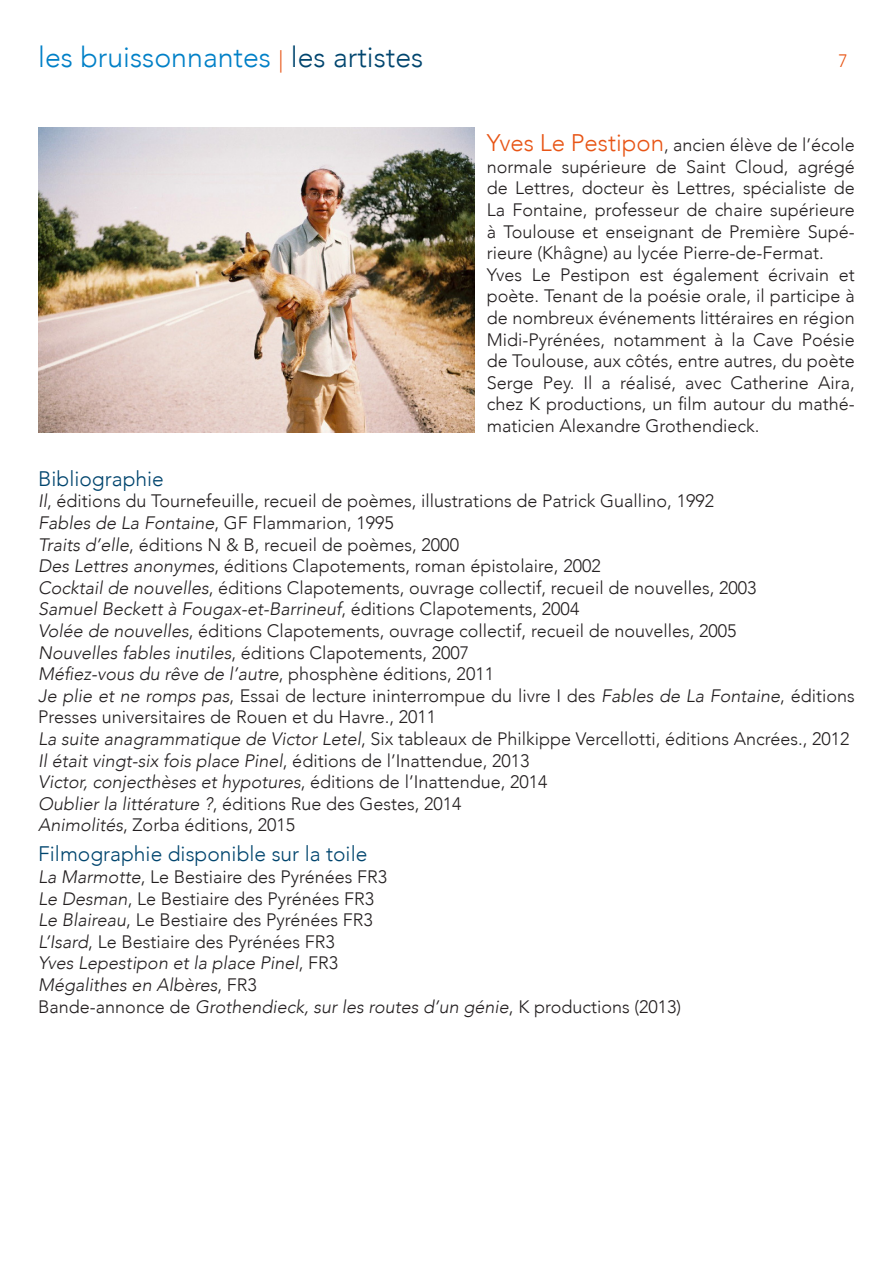
<style>
.page{position:relative;width:893px;height:1263px;background:#fff}
.page>*{position:absolute;margin:0;border:0;box-sizing:border-box;transform-origin:0 0}
.t1{font:300 28.5px "Avenir";color:#0080c7}
.t2{font:300 21px "Avenir";color:#00456e}
.t3{font:300 18px/21.6px "Avenir";color:#231f20;text-align:justify}
.t4{font:italic 300 18px "Avenir";color:#231f20}
.t5{font:300 18px "Avenir";color:#e85516}
.s1{font-size:22.5px;color:#e85516}
.s2{color:#00456e}
.s3{font-size:24px;color:#e85516}
.s4{font-style:italic}
.s5{font-style:normal}
</style>
<div class="page">
<img style="left:38px;top:127px;width:436px;height:306px">
<p class="t1" style="left:38px;top:40px;width:387px">les bruissonnantes <span class="s1">|</span> <span class="s2">les artistes</span></p>
<p class="t5" style="left:838px;top:50px;width:11px">7</p>
<p class="t3" style="left:487px;top:134px;width:369px"><span class="s3">Yves Le Pestipon</span>, ancien élève de l’école normale supérieure de Saint Cloud, agrégé de Lettres, docteur ès Lettres, spécialiste de La Fontaine, professeur de chaire supérieure à Toulouse et enseignant de Première Supé&shy;rieure (Khâgne) au lycée Pierre-de-Fermat.</p>
<p class="t3" style="left:487px;top:264px;width:369px">Yves Le Pestipon est également écrivain et poète. Tenant de la poésie orale, il participe à de nombreux événements littéraires en région Midi-Pyrénées, notamment à la Cave Poésie de Toulouse, aux côtés, entre autres, du poète Serge Pey. Il a réalisé, avec Catherine Aira, chez K productions, un film autour du mathé&shy;maticien Alexandre Grothendieck.</p>
<p class="t2" style="left:38px;top:466px;width:127px">Bibliographie</p>
<p class="t3" style="left:38px;top:490px;width:677px"><span class="s4">Il</span>, éditions du Tournefeuille, recueil de poèmes, illustrations de Patrick Guallino, 1992</p>
<p class="t4" style="left:38px;top:512px;width:357px">Fables de La Fontaine<span class="s5">, GF Flammarion, 1995</span></p>
<p class="t3" style="left:38px;top:534px;width:422px"><span class="s4">Traits d’elle</span>, éditions N &amp; B, recueil de poèmes, 2000</p>
<p class="t3" style="left:38px;top:555px;width:564px"><span class="s4">Des Lettres anonymes</span>, éditions Clapotements, roman épistolaire, 2002</p>
<p class="t3" style="left:38px;top:577px;width:720px"><span class="s4">Cocktail de nouvelles</span>, éditions Clapotements, ouvrage collectif, recueil de nouvelles, 2003</p>
<p class="t4" style="left:38px;top:598px;width:543px">Samuel Beckett à Fougax-et-Barrineuf<span class="s5">, éditions Clapotements, 2004</span></p>
<p class="t3" style="left:38px;top:620px;width:700px"><span class="s4">Volée de nouvelles</span>, éditions Clapotements, ouvrage collectif, recueil de nouvelles, 2005</p>
<p class="t3" style="left:38px;top:642px;width:432px"><span class="s4">Nouvelles fables inutiles</span>, éditions Clapotements, 2007</p>
<p class="t4" style="left:38px;top:663px;width:457px">Méfiez-vous du rêve de l’autre<span class="s5">, phosphène éditions, 2011</span></p>
<p class="t3" style="left:38px;top:685px;width:818px"><span class="s4">Je plie et ne romps pas</span>, Essai de lecture ininterrompue du livre I des <span class="s4">Fables de La Fontaine</span>, éditions<br>Presses universitaires de Rouen et du Havre., 2011</p>
<p class="t3" style="left:38px;top:728px;width:813px"><span class="s4">La suite anagrammatique de Victor Letel</span>, Six tableaux de Philkippe Vercellotti, éditions Ancrées., 2012</p>
<p class="t4" style="left:38px;top:750px;width:493px">Il était vingt-six fois place Pinel<span class="s5">, éditions de l’Inattendue, 2013</span></p>
<p class="t4" style="left:38px;top:771px;width:511px">Victor, conjecthèses et hypotures<span class="s5">, éditions de l’Inattendue, 2014</span></p>
<p class="t3" style="left:38px;top:793px;width:425px"><span class="s4">Oublier la littérature ?</span>, éditions Rue des Gestes, 2014</p>
<p class="t3" style="left:38px;top:814px;width:258px"><span class="s4">Animolités</span>, Zorba éditions, 2015</p>
<p class="t2" style="left:38px;top:842px;width:331px">Filmographie disponible sur la toile</p>
<p class="t3" style="left:38px;top:866px;width:350px"><span class="s4">La Marmotte</span>, Le Bestiaire des Pyrénées FR3</p>
<p class="t3" style="left:38px;top:888px;width:337px"><span class="s4">Le Desman</span>, Le Bestiaire des Pyrénées FR3</p>
<p class="t3" style="left:38px;top:909px;width:336px"><span class="s4">Le Blaireau</span>, Le Bestiaire des Pyrénées FR3</p>
<p class="t3" style="left:38px;top:931px;width:298px"><span class="s4">L’Isard</span>, Le Bestiaire des Pyrénées FR3</p>
<p class="t4" style="left:38px;top:952px;width:301px">Yves Lepestipon et la place Pinel<span class="s5">, FR3</span></p>
<p class="t4" style="left:38px;top:974px;width:220px">Mégalithes en Albères<span class="s5">, FR3</span></p>
<p class="t3" style="left:38px;top:996px;width:644px">Bande-annonce de <span class="s4">Grothendieck, sur les routes d’un génie</span>, K productions (2013)</p>
</div>
